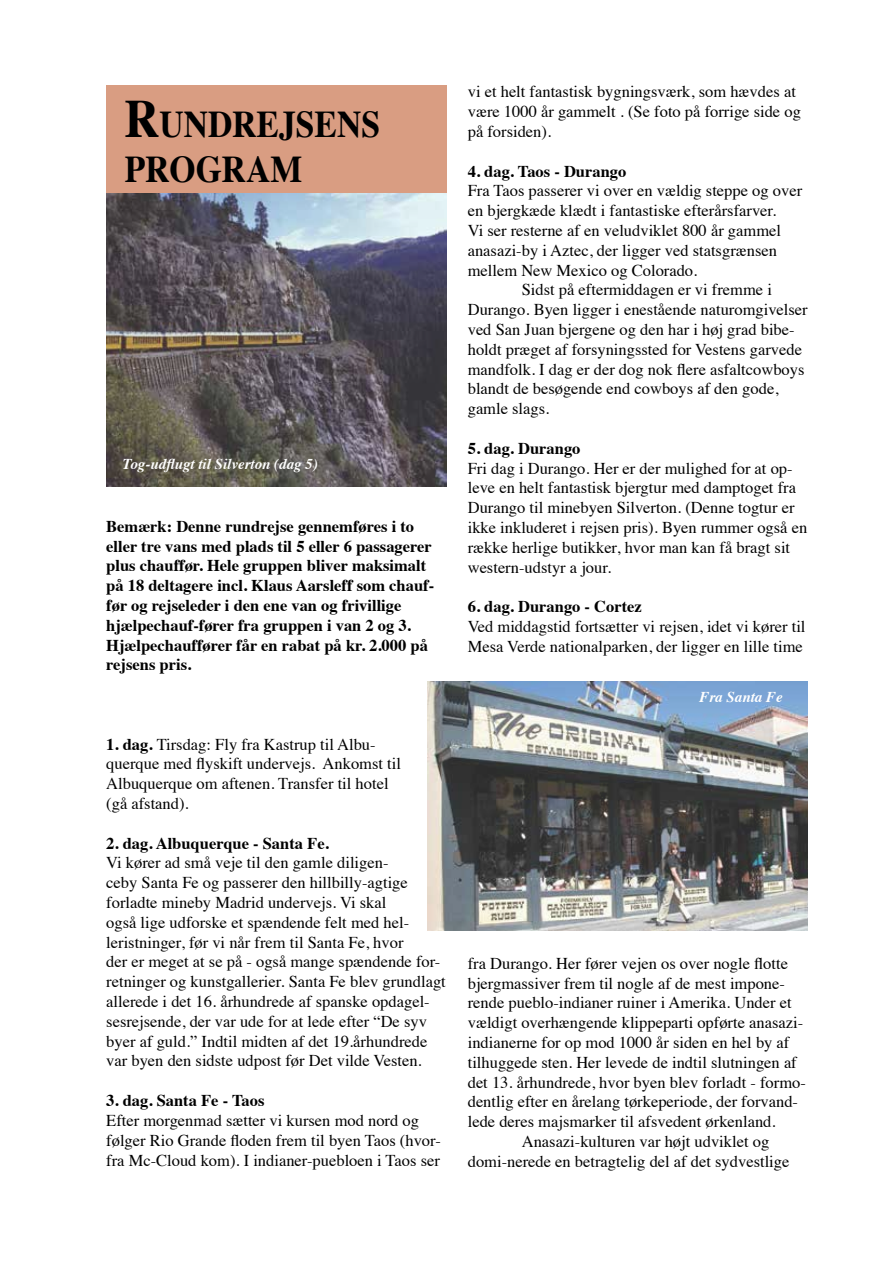
<style>
.page{position:relative;width:893px;height:1263px;background:#fff}
.page>*{position:absolute;margin:0;border:0;box-sizing:border-box;transform-origin:0 0}
.t1{font:700 37.8px/44.1px "Times";color:#000;scale:.89 1}
.t2{font:16.5px/19.8px "Times";color:#000}
.t3{font:700 16.5px/19.8px "Times";color:#000}
.t4{font:italic 700 15px "Times";color:#fff}
.s1{font-size:54px}
.s2{font-weight:700}
</style>
<div class="page">
<img style="left:106px;top:192px;width:340px;height:295px">
<div style="left:106px;top:85px;width:340px;height:107px;background:#d99d82"></div>
<img style="left:427px;top:681px;width:381px;height:249px">
<h1 class="t1" style="left:125px;top:99px;width:288px"><span class="s1">R</span>UNDREJSENS<br>PROGRAM</h1>
<p class="t4" style="left:123px;top:449px;width:197px">Tog-udflugt til Silverton (dag 5)</p>
<p class="t3" style="left:106px;top:515px;width:329px">Bemærk: Denne rundrejse gennemføres i to eller tre vans med plads til 5 eller 6 passagerer plus chauffør. Hele gruppen bliver maksimalt på 18 deltagere incl. Klaus Aarsleff som chauf&shy;før og rejseleder i den ene van og frivillige hjælpechauf-fører fra gruppen i van 2 og 3.<br>Hjælpechauffører får en rabat på kr. 2.000 på rejsens pris.</p>
<p class="t2" style="left:106px;top:733px;width:296px"><span class="s2">1. dag.</span> Tirsdag: Fly fra Kastrup til Albu&shy;querque med flyskift undervejs. Ankomst til Albuquerque om aftenen. Transfer til hotel (gå afstand).</p>
<p class="t3" style="left:106px;top:831px;width:224px">2. dag. Albuquerque - Santa Fe.</p>
<p class="t2" style="left:106px;top:852px;width:341px">Vi kører ad små veje til den gamle diligen-<br>ceby Santa Fe og passerer den hillbilly-agtige forladte mineby Madrid undervejs. Vi skal<br>også lige udforske et spændende felt med hel&shy;leristninger, før vi når frem til Santa Fe, hvor<br>der er meget at se på - også mange spændende for&shy;retninger og kunstgallerier. Santa Fe blev grundlagt allerede i det 16. århundrede af spanske opdagel&shy;sesrejsende, der var ude for at lede efter “De syv byer af guld.” Indtil midten af det 19.århundrede var byen den sidste udpost før Det vilde Vesten.</p>
<p class="t3" style="left:106px;top:1089px;width:160px">3. dag. Santa Fe - Taos</p>
<p class="t2" style="left:106px;top:1109px;width:336px">Efter morgenmad sætter vi kursen mod nord og følger Rio Grande floden frem til byen Taos (hvor&shy;fra Mc-Cloud kom). I indianer-puebloen i Taos ser</p>
<p class="t2" style="left:468px;top:81px;width:335px">vi et helt fantastisk bygningsværk, som hævdes at være 1000 år gammelt . (Se foto på forrige side og på forsiden).</p>
<p class="t3" style="left:468px;top:159px;width:160px">4. dag. Taos - Durango</p>
<p class="t2" style="left:468px;top:180px;width:336px">Fra Taos passerer vi over en vældig steppe og over</p>
<p class="t2" style="left:468px;top:199px;width:310px">en bjergkæde klædt i fantastiske efterårsfarver.</p>
<p class="t2" style="left:468px;top:219px;width:315px">Vi ser resterne af en veludviklet 800 år gammel</p>
<p class="t2" style="left:468px;top:239px;width:311px">anasazi-by i Aztec, der ligger ved statsgrænsen</p>
<p class="t2" style="left:468px;top:259px;width:231px">mellem New Mexico og Colorado.</p>
<p class="t2" style="left:522px;top:279px;width:252px">Sidst på eftermiddagen er vi fremme i</p>
<p class="t2" style="left:468px;top:298px;width:342px">Durango. Byen ligger i enestående naturomgivelser</p>
<p class="t2" style="left:468px;top:318px;width:328px">ved San Juan bjergene og den har i høj grad bibe-</p>
<p class="t2" style="left:468px;top:338px;width:336px">holdt præget af forsyningssted for Vestens garvede</p>
<p class="t2" style="left:468px;top:358px;width:338px">mandfolk. I dag er der dog nok flere asfaltcowboys</p>
<p class="t2" style="left:468px;top:378px;width:312px">blandt de besøgende end cowboys af den gode,</p>
<p class="t2" style="left:468px;top:397px;width:83px">gamle slags.</p>
<p class="t3" style="left:468px;top:437px;width:114px">5. dag. Durango</p>
<p class="t2" style="left:468px;top:457px;width:341px">Fri dag i Durango. Her er der mulighed for at op&shy;leve en helt fantastisk bjergtur med damptoget fra Durango til minebyen Silverton. (Denne togtur er ikke inkluderet i rejsen pris). Byen rummer også en række herlige butikker, hvor man kan få bragt sit western-udstyr a jour.</p>
<p class="t3" style="left:468px;top:595px;width:176px">6. dag. Durango - Cortez</p>
<p class="t2" style="left:468px;top:615px;width:339px">Ved middagstid fortsætter vi rejsen, idet vi kører til<br>Mesa Verde nationalparken, der ligger en lille time</p>
<p class="t4" style="left:699px;top:683px;width:85px">Fra Santa Fe</p>
<p class="t2" style="left:468px;top:952px;width:322px">fra Durango. Her fører vejen os over nogle flotte</p>
<p class="t2" style="left:468px;top:972px;width:319px">bjergmassiver frem til nogle af de mest impone-</p>
<p class="t2" style="left:468px;top:991px;width:325px">rende pueblo-indianer ruiner i Amerika. Under et</p>
<p class="t2" style="left:468px;top:1011px;width:337px">vældigt overhængende klippeparti opførte anasazi-</p>
<p class="t2" style="left:468px;top:1031px;width:323px">indianerne for op mod 1000 år siden en hel by af</p>
<p class="t2" style="left:468px;top:1051px;width:331px">tilhuggede sten. Her levede de indtil slutningen af</p>
<p class="t2" style="left:468px;top:1071px;width:340px">det 13. århundrede, hvor byen blev forladt - formo-</p>
<p class="t2" style="left:468px;top:1090px;width:332px">dentlig efter en årelang tørkeperiode, der forvand-</p>
<p class="t2" style="left:468px;top:1110px;width:309px">lede deres majsmarker til afsvedent ørkenland.</p>
<p class="t2" style="left:522px;top:1130px;width:249px">Anasazi-kulturen var højt udviklet og</p>
<p class="t2" style="left:468px;top:1150px;width:323px">domi-nerede en betragtelig del af det sydvestlige</p>
</div>
